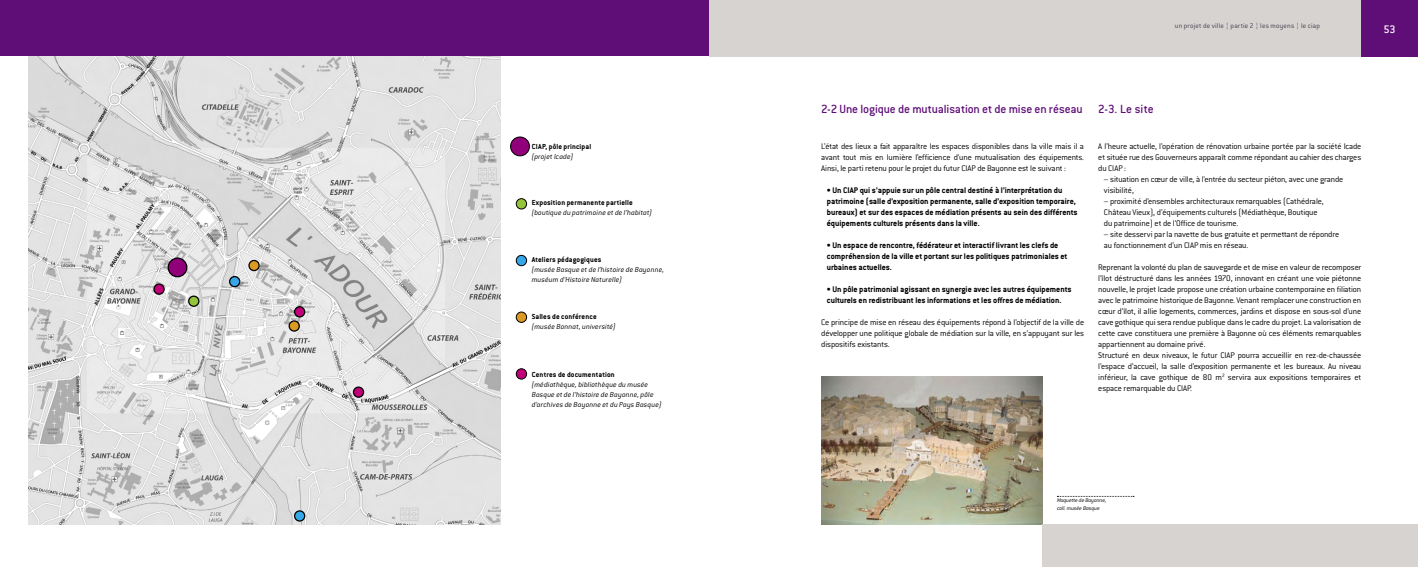
<style>
.page{position:relative;width:1418px;height:567px;background:#fff}
.page>*{position:absolute;margin:0;border:0;box-sizing:border-box;transform-origin:0 0}
.t1{font:500 13px "Conduit ITC";letter-spacing:-.01em;color:#5f0e78}
.t2{font:500 12px "Conduit ITC";color:#fff}
.t3{font:300 9px/11px "Conduit ITC";letter-spacing:-.015em;color:#000}
.t4{font:700 9px/11px "Conduit ITC";color:#000}
.t5{font:italic 300 8px/10px "Conduit ITC";letter-spacing:.015em;color:#000}
.t6{font:700 8px/10px "Conduit ITC";letter-spacing:.015em;color:#000}
.t7{font:300 7.5px "Conduit ITC";letter-spacing:.025em;color:#44404e}
.t8{font:italic 300 6px/8px "Conduit ITC";letter-spacing:-.015em;color:#000}
.s1{font-weight:300;font-style:italic}
.s2{font-weight:700;font-style:normal}
</style>
<div class="page">
<div style="left:709px;top:0;width:671px;height:57px;background:#d6d3d1"></div>
<div style="left:1361px;top:0;width:56px;height:57px;background:#5f0e78"></div>
<div style="left:0;top:0;width:709px;height:56px;background:#5f0e78"></div>
<img style="left:28px;top:57px;width:472px;height:467px">
<div style="left:510px;top:137px;width:19px;height:19px;background:#900078;border-radius:50%"></div>
<div style="left:510px;top:136px;width:20px;height:20px;border:1px solid #000;border-radius:50%"></div>
<div style="left:516px;top:199px;width:10px;height:10px;background:#94c43a;border-radius:50%"></div>
<div style="left:516px;top:198px;width:11px;height:11px;border:1px solid #000;border-radius:50%"></div>
<div style="left:516px;top:255px;width:10px;height:11px;background:#36a7e9;border-radius:50%"></div>
<div style="left:516px;top:255px;width:11px;height:11px;border:1px solid #000;border-radius:50%"></div>
<div style="left:516px;top:312px;width:10px;height:10px;background:#da9a23;border-radius:50%"></div>
<div style="left:516px;top:312px;width:11px;height:11px;border:1px solid #000;border-radius:50%"></div>
<div style="left:516px;top:369px;width:10px;height:10px;background:#c10077;border-radius:50%"></div>
<div style="left:516px;top:368px;width:11px;height:12px;border:1px solid #000;border-radius:50%"></div>
<img style="left:821px;top:376px;width:221px;height:148px">
<svg style="left:1057px;top:496px;width:76px;height:1px"></svg>
<div style="left:168px;top:258px;width:19px;height:19px;background:#900078;border-radius:50%"></div>
<div style="left:168px;top:257px;width:19px;height:20px;border:1px solid #000;border-radius:50%"></div>
<div style="left:189px;top:296px;width:10px;height:10px;background:#94c43a;border-radius:50%"></div>
<div style="left:188px;top:296px;width:11px;height:11px;border:1px solid #000;border-radius:50%"></div>
<div style="left:230px;top:277px;width:10px;height:10px;background:#36a7e9;border-radius:50%"></div>
<div style="left:229px;top:276px;width:11px;height:11px;border:1px solid #000;border-radius:50%"></div>
<svg style="left:249px;top:260px;width:10px;height:11px"></svg>
<div style="left:248px;top:260px;width:12px;height:11px;border:1px solid #000;border-radius:50%"></div>
<svg style="left:289px;top:321px;width:10px;height:10px"></svg>
<div style="left:288px;top:320px;width:12px;height:12px;border:1px solid #000;border-radius:50%"></div>
<div style="left:353px;top:387px;width:10px;height:10px;background:#c10077;border-radius:50%"></div>
<div style="left:353px;top:386px;width:11px;height:12px;border:1px solid #000;border-radius:50%"></div>
<svg style="left:294px;top:511px;width:11px;height:10px"></svg>
<div style="left:294px;top:510px;width:11px;height:12px;border:1px solid #000;border-radius:50%"></div>
<div style="left:294px;top:307px;width:11px;height:10px;background:#c10077;border-radius:50%"></div>
<div style="left:294px;top:306px;width:11px;height:11px;border:1px solid #000;border-radius:50%"></div>
<svg style="left:154px;top:284px;width:10px;height:10px"></svg>
<div style="left:153px;top:283px;width:12px;height:12px;border:1px solid #000;border-radius:50%"></div>
<div style="left:1042px;top:524px;width:375px;height:43px;background:#d6d3d1"></div>
<p class="t6" style="left:531px;top:141px;width:61px">CIAP, pôle principal <span class="s1">(projet Icade)</span></p>
<p class="t5" style="left:531px;top:198px;width:122px"><span class="s2">Exposition permanente partielle </span>(boutique du patrimoine et de l’habitat)</p>
<p class="t5" style="left:531px;top:254px;width:134px"><span class="s2">Ateliers pédagogiques<br></span>(musée Basque et de l’histoire de Bayonne, muséum d’Histoire Naturelle)</p>
<p class="t5" style="left:531px;top:311px;width:85px"><span class="s2">Salles de conférence </span>(musée Bonnat, université)</p>
<p class="t5" style="left:531px;top:369px;width:131px"><span class="s2">Centres de documentation </span>(médiathèque, bibliothèque du musée Basque et de l’histoire de Bayonne, pôle d’archives de Bayonne et du Pays Basque)</p>
<p class="t7" style="left:1174px;top:22px;width:146px">un projet de ville ¦ partie 2 ¦ les moyens ¦ le ciap</p>
<p class="t2" style="left:1383px;top:22px;width:14px">53</p>
<p class="t1" style="left:821px;top:102px;width:263px">2-2 Une logique de mutualisation et de mise en réseau</p>
<p class="t3" style="left:821px;top:140px;width:264px;text-align:justify">L’état des lieux a fait apparaître les espaces disponibles dans la ville mais il a avant tout mis en lumière l’efficience d’une mutualisation des équipements.<br>Ainsi, le parti retenu pour le projet du futur CIAP de Bayonne est le suivant :</p>
<p class="t4" style="left:826px;top:184px;width:252px">• Un CIAP qui s’appuie sur un pôle central destiné à l’interprétation du patrimoine (salle d’exposition permanente, salle d’exposition temporaire, bureaux) et sur des espaces de médiation présents au sein des différents équipements culturels présents dans la ville.</p>
<p class="t4" style="left:826px;top:239px;width:242px">• Un espace de rencontre, fédérateur et interactif livrant les clefs de compréhension de la ville et portant sur les politiques patrimoniales et urbaines actuelles.</p>
<p class="t4" style="left:826px;top:283px;width:246px">• Un pôle patrimonial agissant en synergie avec les autres équipements culturels en redistribuant les informations et les offres de médiation.</p>
<p class="t3" style="left:821px;top:316px;width:264px;text-align:justify">Ce principe de mise en réseau des équipements répond à l’objectif de la ville de développer une politique globale de médiation sur la ville, en s’appuyant sur les dispositifs existants.</p>
<p class="t1" style="left:1098px;top:102px;width:57px">2-3. Le site</p>
<p class="t3" style="left:1098px;top:140px;width:264px;text-align:justify">A l’heure actuelle, l’opération de rénovation urbaine portée par la société Icade et située rue des Gouverneurs apparaît comme répondant au cahier des charges du CIAP :</p>
<p class="t3" style="left:1103px;top:173px;width:241px">– situation en cœur de ville, à l’entrée du secteur piéton, avec une grande visibilité,</p>
<p class="t3" style="left:1103px;top:195px;width:221px">– proximité d’ensembles architecturaux remarquables (Cathédrale,<br>Château Vieux), d’équipements culturels (Médiathèque, Boutique du patrimoine) et de l’Office de tourisme.</p>
<p class="t3" style="left:1103px;top:228px;width:237px">– site desservi par la navette de bus gratuite et permettant de répondre au fonctionnement d’un CIAP mis en réseau.</p>
<p class="t3" style="left:1098px;top:261px;width:264px">Reprenant la volonté du plan de sauvegarde et de mise en valeur de recomposer l’îlot déstructuré dans les années 1970, innovant en créant une voie piétonne nouvelle, le projet Icade propose une création urbaine contemporaine en filiation avec le patrimoine historique de Bayonne. Venant remplacer une construction en cœur d’îlot, il allie logements, commerces, jardins et dispose en sous-sol d’une cave gothique qui sera rendue publique dans le cadre du projet. La valorisation de cette cave constituera une première à Bayonne où ces éléments remarquables appartiennent au domaine privé.<br>Structuré en deux niveaux, le futur CIAP pourra accueillir en rez-de-chaussée l’espace d’accueil, la salle d’exposition permanente et les bureaux. Au niveau inférieur, la cave gothique de 80 m<sup>2</sup> servira aux expositions temporaires et espace remarquable du CIAP.</p>
<p class="t8" style="left:1057px;top:496px;width:51px">Maquette de Bayonne, coll. musée Basque</p>
</div>
